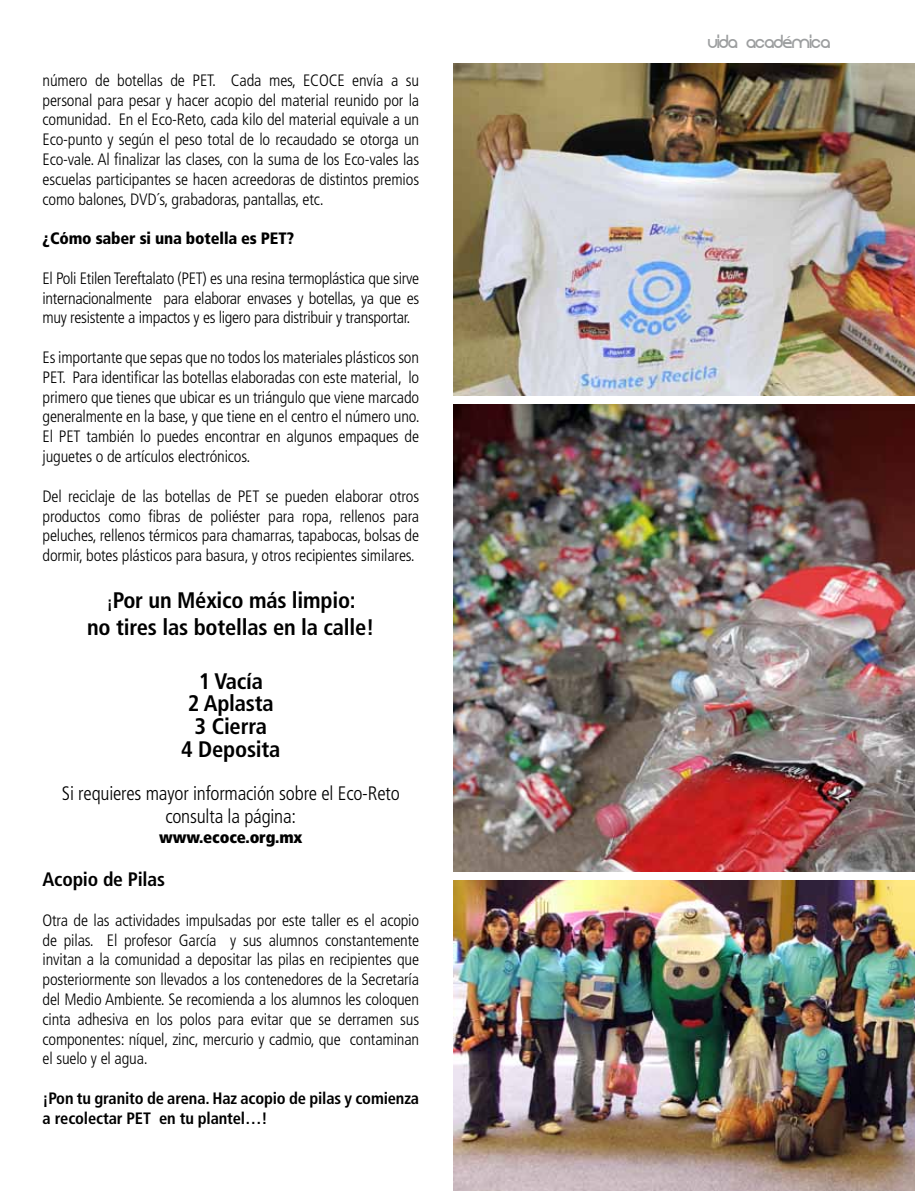
<style>
.page{position:relative;width:915px;height:1191px;background:#fff}
.page>*{position:absolute;margin:0;border:0;box-sizing:border-box;transform-origin:0 0}
.t1{font:700 condensed 22.5px/22.5px "Frutiger";letter-spacing:-.01em;color:#000;text-align:center}
.t2{font:300 condensed 19.5px/23.4px "Frutiger";letter-spacing:-.01em;color:#000;text-align:center}
.t3{font:700 condensed 19.5px "Frutiger";letter-spacing:-.01em;color:#000}
.t4{font:18px "Evolution";color:#9c9e9f}
.t5{font:300 condensed 16.5px/19.8px "Frutiger";letter-spacing:-.01em;color:#000;text-align:justify}
.t6{font:700 condensed 16.5px/19.8px "Frutiger";letter-spacing:-.01em;color:#000}
.t7{font:900 condensed 16.5px "Frutiger";letter-spacing:-.01em;color:#000}
.t8{font:900 condensed 16.5px "Frutiger";letter-spacing:-.01em;color:#000}
.t9{font:italic 700 13.5px "Frutiger";color:#9c9e9f}
.s1{font-size:16.5px}
</style>
<div class="page">
<img style="left:453px;top:404px;width:461px;height:468px">
<img style="left:453px;top:64px;width:461px;height:331px">
<img style="left:453px;top:880px;width:461px;height:311px">
<p class="t5" style="left:43px;top:70px;width:378px">número de botellas de PET. Cada mes, ECOCE envía a su personal para pesar y hacer acopio del material reunido por la comunidad. En el Eco-Reto, cada kilo del material equivale a un Eco-punto y según el peso total de lo recaudado se otorga un Eco-vale. Al finalizar las clases, con la suma de los Eco-vales las escuelas participantes se hacen acreedoras de distintos premios como balones, DVD´s, grabadoras, pantallas, etc.</p>
<p class="t7" style="left:43px;top:228px;width:253px">¿Cómo saber si una botella es PET?</p>
<p class="t5" style="left:43px;top:268px;width:378px">El Poli Etilen Tereftalato (PET) es una resina termoplástica que sirve internacionalmente para elaborar envases y botellas, ya que es muy resistente a impactos y es ligero para distribuir y transportar.</p>
<p class="t5" style="left:43px;top:348px;width:378px">Es importante que sepas que no todos los materiales plásticos son PET. Para identificar las botellas elaboradas con este material, lo primero que tienes que ubicar es un triángulo que viene marcado generalmente en la base, y que tiene en el centro el número uno.<br>El PET también lo puedes encontrar en algunos empaques de juguetes o de artículos electrónicos.</p>
<p class="t5" style="left:43px;top:486px;width:378px">Del reciclaje de las botellas de PET se pueden elaborar otros productos como fibras de poliéster para ropa, rellenos para peluches, rellenos térmicos para chamarras, tapabocas, bolsas de dormir, botes plásticos para basura, y otros recipientes similares.</p>
<h1 class="t1" style="left:87px;top:586px;width:289px;line-height:27px"><span class="s1">¡</span>Por un México más limpio:<br>no tires las botellas en la calle!</h1>
<h1 class="t1" style="left:181px;top:670px;width:101px">1 Vacía<br>2 Aplasta<br>3 Cierra<br>4 Deposita</h1>
<p class="t2" style="left:62px;top:781px;width:339px">Si requieres mayor información sobre el Eco-Reto consulta la página:</p>
<p class="t8" style="left:159px;top:827px;width:145px">www.ecoce.org.mx</p>
<p class="t3" style="left:43px;top:867px;width:124px">Acopio de Pilas</p>
<p class="t5" style="left:43px;top:910px;width:378px">Otra de las actividades impulsadas por este taller es el acopio de pilas. El profesor García y sus alumnos constantemente invitan a la comunidad a depositar las pilas en recipientes que posteriormente son llevados a los contenedores de la Secretaría del Medio Ambiente. Se recomienda a los alumnos les coloquen cinta adhesiva en los polos para evitar que se derramen sus componentes: níquel, zinc, mercurio y cadmio, que contaminan el suelo y el agua.</p>
<p class="t6" style="left:43px;top:1088px;width:378px">¡Pon tu granito de arena. Haz acopio de pilas y comienza a recolectar PET en tu plantel…!</p>
<p class="t4" style="left:708px;top:32px;width:123px">vida academica</p>
<p class="t9" style="left:783px;top:33px;width:11px">´</p>
</div>
